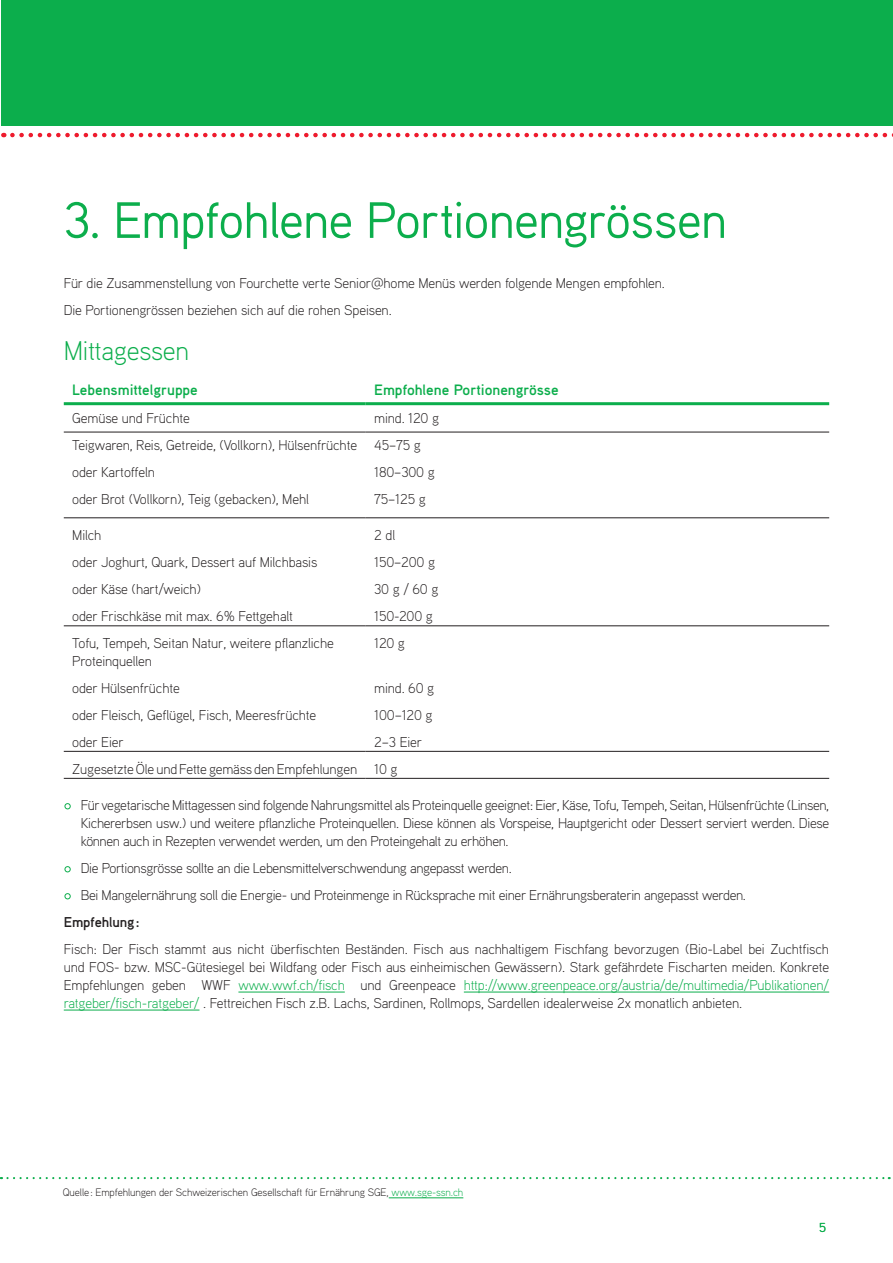
<style>
.page{position:relative;width:893px;height:1263px;background:#fff}
.page>*{position:absolute;margin:0;border:0;box-sizing:border-box;transform-origin:0 0}
.t1{font:51px "Aaux Pro OT";letter-spacing:-.03em;color:#0cae4c}
.t2{font:300 27px "Aaux Pro OT";letter-spacing:-.01em;color:#0cae4c}
.t3{font:700 15px "Aaux Pro OT";color:#0cae4c}
.t4{font:300 14.25px/27px "Aaux Pro OT";letter-spacing:-.01em;color:#231f20}
.t5{font:13.05px "Aaux Pro OT";color:#0cae4c}
.t6{font:300 10.8px "Aaux Pro OT";letter-spacing:-.01em;color:#231f20}
.s1{font-family:"Open Sans"}
.s2{font-size:18px;color:#0cae4c}
.s3{font-weight:700}
.s4{color:#0cae4c}
</style>
<div class="page">
<svg style="left:12px;top:133px;width:881px;height:4px"></svg>
<div style="left:1px;top:0;width:892px;height:126px;background:#0cae4c"></div>
<hr style="left:389px;top:1197px;width:74px;height:1px;background:#0cae4c">
<hr style="left:238px;top:991px;width:107px;height:1px;background:#0cae4c">
<hr style="left:464px;top:991px;width:365px;height:1px;background:#0cae4c">
<hr style="left:64px;top:1009px;width:135px;height:1px;background:#0cae4c">
<hr style="left:64px;top:517px;width:302px;height:1px;background:#231f20">
<hr style="left:366px;top:517px;width:463px;height:1px;background:#231f20">
<hr style="left:64px;top:625px;width:302px;height:1px;background:#231f20">
<hr style="left:366px;top:625px;width:463px;height:1px;background:#231f20">
<hr style="left:64px;top:751px;width:302px;height:1px;background:#231f20">
<hr style="left:366px;top:751px;width:463px;height:1px;background:#231f20">
<hr style="left:64px;top:778px;width:302px;height:1px;background:#231f20">
<hr style="left:366px;top:778px;width:463px;height:1px;background:#231f20">
<hr style="left:64px;top:402px;width:302px;height:3px;background:#0cae4c">
<hr style="left:64px;top:432px;width:302px;height:1px;background:#231f20">
<hr style="left:366px;top:402px;width:463px;height:3px;background:#0cae4c">
<hr style="left:366px;top:432px;width:463px;height:1px;background:#231f20">
<svg style="left:0;top:1177px;width:890px;height:2px"></svg>
<h1 class="t1" style="left:64px;top:188px;width:665px">3. Empfohlene Portionengrössen</h1>
<p class="t4" style="left:64px;top:269px;width:603px">Für die Zusammenstellung von Fourchette verte Senior<span class="s1">@</span>home Menüs werden folgende Mengen empfohlen.<br>Die Portionengrössen beziehen sich auf die rohen Speisen.</p>
<h2 class="t2" style="left:64px;top:334px;width:127px">Mittagessen</h2>
<p class="t3" style="left:72px;top:380px;width:127px">Lebensmittelgruppe</p>
<p class="t3" style="left:374px;top:380px;width:186px">Empfohlene Portionengrösse</p>
<p class="t4" style="left:72px;top:404px;width:119px">Gemüse und Früchte</p>
<p class="t4" style="left:374px;top:404px;width:66px">mind. 120 g</p>
<p class="t4" style="left:72px;top:431px;width:286px">Teigwaren, Reis, Getreide, (Vollkorn), Hülsenfrüchte oder Kartoffeln<br>oder Brot (Vollkorn), Teig (gebacken), Mehl</p>
<p class="t4" style="left:374px;top:431px;width:62px">45–75 g<br>180–300 g<br>75–125 g</p>
<p class="t4" style="left:72px;top:521px;width:247px">Milch<br>oder Joghurt, Quark, Dessert auf Milchbasis oder Käse (hart/weich)<br>oder Frischkäse mit max. 6% Fettgehalt</p>
<p class="t4" style="left:374px;top:521px;width:66px">2 dl<br>150–200 g<br>30 g / 60 g<br>150-200 g</p>
<p class="t4" style="left:72px;top:634px;width:263px;line-height:18px">Tofu, Tempeh, Seitan Natur, weitere pflanzliche<br>Proteinquellen</p>
<p class="t4" style="left:72px;top:674px;width:246px">oder Hülsenfrüchte<br>oder Fleisch, Geflügel, Fisch, Meeresfrüchte oder Eier</p>
<p class="t4" style="left:374px;top:629px;width:32px">120 g</p>
<p class="t4" style="left:374px;top:674px;width:61px">mind. 60 g</p>
<p class="t4" style="left:374px;top:701px;width:60px">100–120 g</p>
<p class="t4" style="left:374px;top:728px;width:50px">2–3 Eier</p>
<p class="t4" style="left:72px;top:755px;width:327px">Zugesetzte Öle und Fette gemäss den Empfehlungen 10 g</p>
<p class="t4" style="left:81px;top:796px;width:750px;line-height:18px;text-align:justify;text-indent:-17px"><span class="s2">•</span> Für vegetarische Mittagessen sind folgende Nahrungsmittel als Proteinquelle geeignet: Eier, Käse, Tofu, Tempeh, Seitan, Hülsenfrüchte (Linsen, Kichererbsen usw.) und weitere pflanzliche Proteinquellen. Diese können als Vorspeise, Hauptgericht oder Dessert serviert werden. Diese können auch in Rezepten verwendet werden, um den Proteingehalt zu erhöhen.</p>
<p class="t4" style="left:64px;top:854px;width:450px"><span class="s2">•</span> Die Portionsgrösse sollte an die Lebensmittelverschwendung angepasst werden.</p>
<p class="t4" style="left:64px;top:881px;width:684px"><span class="s2">•</span> Bei Mangelernährung soll die Energie- und Proteinmenge in Rücksprache mit einer Ernährungsberaterin angepasst werden.<br><span class="s3">Empfehlung:</span></p>
<p class="t4" style="left:64px;top:940px;width:767px;line-height:18px;text-align:justify">Fisch: Der Fisch stammt aus nicht überfischten Beständen. Fisch aus nachhaltigem Fischfang bevorzugen (Bio-Label bei Zuchtfisch und FOS- bzw. MSC-Gütesiegel bei Wildfang oder Fisch aus einheimischen Gewässern). Stark gefährdete Fischarten meiden. Konkrete Empfehlungen geben WWF <span class="s4">www.wwf.ch/fisch</span> und Greenpeace <span class="s4">http://www.greenpeace.org/austria/de/multimedia/Publikationen/ ratgeber/fisch-ratgeber/</span> . Fettreichen Fisch z.B. Lachs, Sardinen, Rollmops, Sardellen idealerweise 2x monatlich anbieten.</p>
<p class="t6" style="left:63px;top:1186px;width:402px">Quelle: Empfehlungen der Schweizerischen Gesellschaft für Ernährung SGE, <span class="s4">www.sge-ssn.ch</span></p>
<p class="t5" style="left:819px;top:1219px;width:8px">5</p>
</div>
